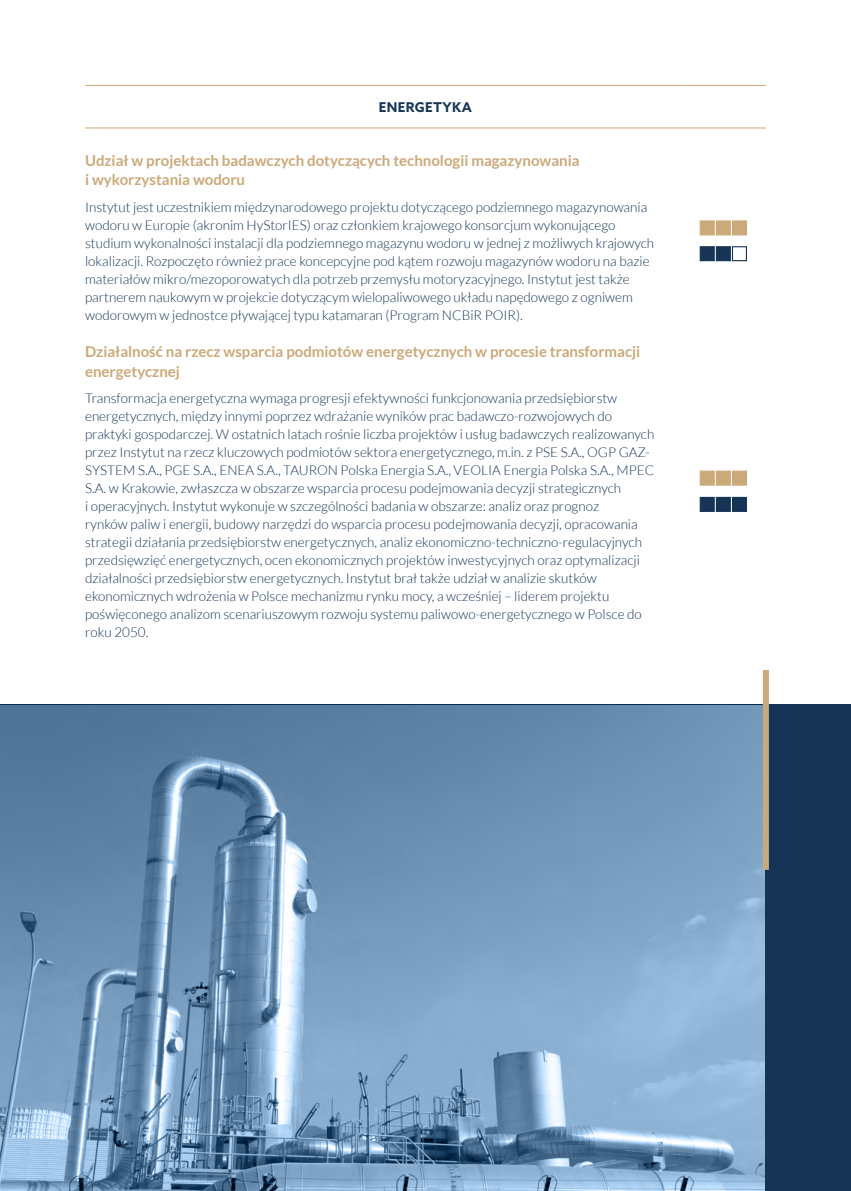
<style>
.page{position:relative;width:851px;height:1191px;background:#fff}
.page>*{position:absolute;margin:0;border:0;box-sizing:border-box;transform-origin:0 0}
.t1{font:700 15px/19.5px "Lato";color:#cba979}
.t2{font:300 13.5px/18px "Lato";color:#163556}
.t3{font:700 13.5px "Azo Sans";letter-spacing:.025em;color:#163556}
</style>
<div class="page">
<hr style="left:85px;top:85px;width:595px;height:1px;background:#cba979">
<hr style="left:680px;top:85px;width:85px;height:1px;background:#cba979">
<hr style="left:85px;top:128px;width:595px;height:1px;background:#cba979">
<hr style="left:680px;top:128px;width:85px;height:1px;background:#cba979">
<div style="left:699px;top:246px;width:15px;height:15px;background:#163556;border:1px solid #163556"></div>
<div style="left:715px;top:246px;width:15px;height:15px;background:#163556;border:1px solid #163556"></div>
<div style="left:731px;top:246px;width:15px;height:15px;border:1px solid #163556"></div>
<div style="left:699px;top:220px;width:15px;height:15px;background:#cba979;border:1px solid #cba979"></div>
<div style="left:715px;top:220px;width:15px;height:15px;background:#cba979;border:1px solid #cba979"></div>
<div style="left:731px;top:220px;width:15px;height:15px;background:#cba979;border:1px solid #cba979"></div>
<div style="left:699px;top:497px;width:15px;height:15px;background:#163556;border:1px solid #163556"></div>
<div style="left:715px;top:497px;width:15px;height:15px;background:#163556;border:1px solid #163556"></div>
<div style="left:731px;top:497px;width:15px;height:15px;background:#163556;border:1px solid #163556"></div>
<div style="left:699px;top:470px;width:15px;height:15px;background:#cba979;border:1px solid #cba979"></div>
<div style="left:715px;top:470px;width:15px;height:15px;background:#cba979;border:1px solid #cba979"></div>
<div style="left:731px;top:470px;width:15px;height:15px;background:#cba979;border:1px solid #cba979"></div>
<svg style="left:0;top:704px;width:765px;height:487px;background:#7599b9"></svg>
<div style="left:765px;top:704px;width:85px;height:487px;background:#163556"></div>
<div style="left:762px;top:670px;width:6px;height:200px;background:#cba979"></div>
<p class="t3" style="left:379px;top:98px;width:95px">ENERGETYKA</p>
<p class="t1" style="left:85px;top:150px;width:496px">Udział w projektach badawczych dotyczących technologii magazynowania i wykorzystania wodoru</p>
<p class="t2" style="left:85px;top:198px;width:570px">Instytut jest uczestnikiem międzynarodowego projektu dotyczącego podziemnego magazynowania wodoru w Europie (akronim HyStorIES) oraz członkiem krajowego konsorcjum wykonującego studium wykonalności instalacji dla podziemnego magazynu wodoru w jednej z możliwych krajowych lokalizacji. Rozpoczęto również prace koncepcyjne pod kątem rozwoju magazynów wodoru na bazie materiałów mikro/mezoporowatych dla potrzeb przemysłu motoryzacyjnego. Instytut jest także partnerem naukowym w projekcie dotyczącym wielopaliwowego układu napędowego z ogniwem wodorowym w jednostce pływającej typu katamaran (Program NCBiR POIR).</p>
<p class="t1" style="left:85px;top:342px;width:556px">Działalność na rzecz wsparcia podmiotów energetycznych w procesie transformacji energetycznej</p>
<p class="t2" style="left:85px;top:389px;width:570px">Transformacja energetyczna wymaga progresji efektywności funkcjonowania przedsiębiorstw energetycznych, między innymi poprzez wdrażanie wyników prac badawczo-rozwojowych do praktyki gospodarczej. W ostatnich latach rośnie liczba projektów i usług badawczych realizowanych przez Instytut na rzecz kluczowych podmiotów sektora energetycznego, m.in. z PSE S.A., OGP GAZ-SYSTEM S.A., PGE S.A., ENEA S.A., TAURON Polska Energia S.A., VEOLIA Energia Polska S.A., MPEC S.A. w Krakowie, zwłaszcza w obszarze wsparcia procesu podejmowania decyzji strategicznych<br>i operacyjnych. Instytut wykonuje w szczególności badania w obszarze: analiz oraz prognoz<br>rynków paliw i energii, budowy narzędzi do wsparcia procesu podejmowania decyzji, opracowania strategii działania przedsiębiorstw energetycznych, analiz ekonomiczno-techniczno-regulacyjnych przedsięwzięć energetycznych, ocen ekonomicznych projektów inwestycyjnych oraz optymalizacji działalności przedsiębiorstw energetycznych. Instytut brał także udział w analizie skutków ekonomicznych wdrożenia w Polsce mechanizmu rynku mocy, a wcześniej – liderem projektu poświęconego analizom scenariuszowym rozwoju systemu paliwowo-energetycznego w Polsce do roku 2050.</p>
</div>
